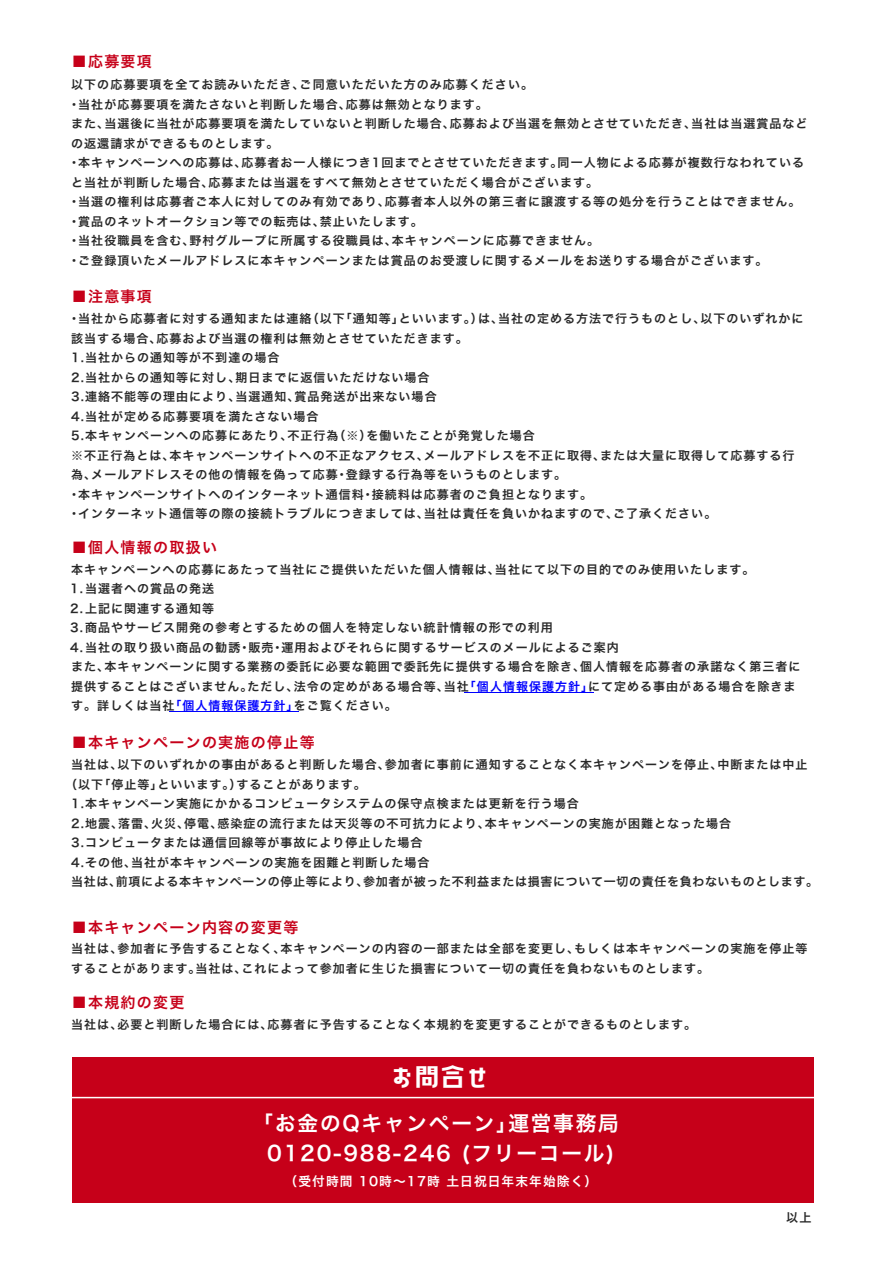
<style>
.page{position:relative;width:893px;height:1263px;background:#fff}
.page>*{position:absolute;margin:0;border:0;box-sizing:border-box;transform-origin:0 0}
.t1{font:27px "bananaslipplus";color:#fff;scale:1.17 1}
.t2{font:20.7px/30.6px "Hira Kaku Std N W6";letter-spacing:.085em;color:#fff;text-align:center}
.t3{font:15px "Hira Kaku Std N W6";letter-spacing:.085em;color:#c60019}
.t4{font:12.75px "Hira Kaku Std N W6";letter-spacing:.085em;color:#fff}
.t5{font:12px/19.5px "Hira Kaku Std N W6";letter-spacing:.085em;color:#282828}
.t6{font:12px "Hira Kaku Std N W6";letter-spacing:.055em;color:#282828}
.s1{color:#0001fe}
</style>
<div class="page">
<hr style="left:169px;top:711px;width:130px;height:1px;background:#0001fe">
<hr style="left:464px;top:692px;width:129px;height:1px;background:#0001fe">
<div style="left:72px;top:1057px;width:741px;height:146px;background:#c60019"></div>
<hr style="left:71px;top:1097px;width:752px;height:1px;background:#fff">
<p class="t3" style="left:72px;top:50px;width:82px">■応募要項</p>
<p class="t5" style="left:68px;top:75px;width:741px">以下の応募要項を全てお読みいただき、ご同意いただいた方のみ応募ください。<br>・当社が応募要項を満たさないと判断した場合、応募は無効となります。<br>また、当選後に当社が応募要項を満たしていないと判断した場合、応募および当選を無効とさせていただき、当社は当選賞品などの返還請求ができるものとします。<br>・本キャンペーンへの応募は、応募者お一人様につき1回までとさせていただきます。同一人物による応募が複数行なわれていると当社が判断した場合、応募または当選をすべて無効とさせていただく場合がございます。<br>・当選の権利は応募者ご本人に対してのみ有効であり、応募者本人以外の第三者に譲渡する等の処分を行うことはできません。・賞品のネットオークション等での転売は、禁止いたします。<br>・当社役職員を含む、野村グループに所属する役職員は、本キャンペーンに応募できません。<br>・ご登録頂いたメールアドレスに本キャンペーンまたは賞品のお受渡しに関するメールをお送りする場合がございます。</p>
<p class="t3" style="left:72px;top:285px;width:82px">■注意事項</p>
<p class="t5" style="left:68px;top:309px;width:737px">・当社から応募者に対する通知または連絡（以下「通知等」といいます。）は、当社の定める方法で行うものとし、以下のいずれかに該当する場合、応募および当選の権利は無効とさせていただきます。<br>1.当社からの通知等が不到達の場合<br>2.当社からの通知等に対し、期日までに返信いただけない場合<br>3.連絡不能等の理由により、当選通知、賞品発送が出来ない場合<br>4.当社が定める応募要項を満たさない場合<br>5.本キャンペーンへの応募にあたり、不正行為（※）を働いたことが発覚した場合<br>※不正行為とは、本キャンペーンサイトへの不正なアクセス、メールアドレスを不正に取得、または大量に取得して応募する行為、メールアドレスその他の情報を偽って応募・登録する行為等をいうものとします。<br>・本キャンペーンサイトへのインターネット通信料・接続料は応募者のご負担となります。<br>・インターネット通信等の際の接続トラブルにつきましては、当社は責任を負いかねますので、ご了承ください。</p>
<p class="t3" style="left:72px;top:535px;width:147px">■個人情報の取扱い</p>
<p class="t5" style="left:70px;top:560px;width:732px">本キャンペーンへの応募にあたって当社にご提供いただいた個人情報は、当社にて以下の目的でのみ使用いたします。<br>1.当選者への賞品の発送<br>2.上記に関連する通知等<br>3.商品やサービス開発の参考とするための個人を特定しない統計情報の形での利用<br>4.当社の取り扱い商品の勧誘・販売・運用およびそれらに関するサービスのメールによるご案内<br>また、本キャンペーンに関する業務の委託に必要な範囲で委託先に提供する場合を除き、個人情報を応募者の承諾なく第三者に提供することはございません。ただし、法令の定めがある場合等、当社<span class="s1">「個人情報保護方針」</span>にて定める事由がある場合を除きます。詳しくは当社<span class="s1">「個人情報保護方針」</span>をご覧ください。</p>
<p class="t3" style="left:72px;top:731px;width:244px">■本キャンペーンの実施の停止等</p>
<p class="t5" style="left:71px;top:755px;width:738px">当社は、以下のいずれかの事由があると判断した場合、参加者に事前に通知することなく本キャンペーンを停止、中断または中止</p>
<p class="t5" style="left:65px;top:775px;width:302px">（以下「停止等」といいます。）することがあります。</p>
<p class="t5" style="left:71px;top:794px;width:509px">1.本キャンペーン実施にかかるコンピュータシステムの保守点検または更新を行う場合</p>
<p class="t5" style="left:71px;top:814px;width:661px">2.地震、落雷、火災、停電、感染症の流行または天災等の不可抗力により、本キャンペーンの実施が困難となった場合</p>
<p class="t5" style="left:71px;top:833px;width:353px">3.コンピュータまたは通信回線等が事故により停止した場合</p>
<p class="t5" style="left:71px;top:853px;width:360px">4.その他、当社が本キャンペーンの実施を困難と判断した場合</p>
<p class="t6" style="left:71px;top:873px;width:748px">当社は、前項による本キャンペーンの停止等により、参加者が被った不利益または損害について一切の責任を負わないものとします。</p>
<p class="t3" style="left:72px;top:915px;width:228px">■本キャンペーン内容の変更等</p>
<p class="t5" style="left:71px;top:939px;width:738px">当社は、参加者に予告することなく、本キャンペーンの内容の一部または全部を変更し、もしくは本キャンペーンの実施を停止等することがあります。当社は、これによって参加者に生じた損害について一切の責任を負わないものとします。</p>
<p class="t3" style="left:72px;top:991px;width:114px">■本規約の変更</p>
<p class="t5" style="left:71px;top:1015px;width:626px">当社は、必要と判断した場合には、応募者に予告することなく本規約を変更することができるものとします。</p>
<h1 class="t1" style="left:389px;top:1063px;width:88px">お問合せ</h1>
<h2 class="t2" style="left:253px;top:1108px;width:368px">「お金のQキャンペーン」運営事務局<br>0120-988-246 (フリーコール)</h2>
<p class="t4" style="left:285px;top:1172px;width:314px">（受付時間 10時～17時 土日祝日年末年始除く）</p>
<p class="t5" style="left:786px;top:1208px;width:27px">以上</p>
</div>
